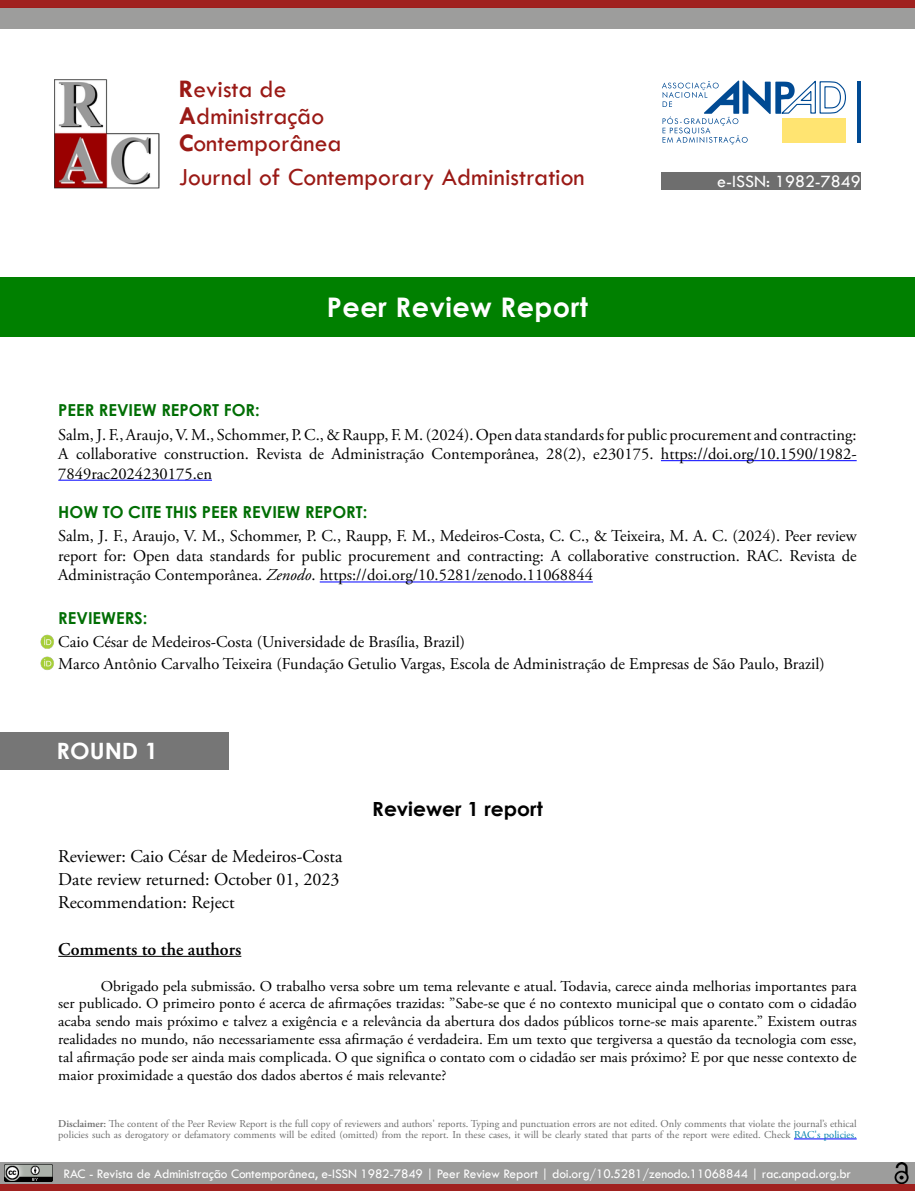
<style>
.page{position:relative;width:915px;height:1191px;background:#fff}
.page>*{position:absolute;margin:0;border:0;box-sizing:border-box;transform-origin:0 0}
.t1{font:700 27px "Century Gothic";letter-spacing:.02em;color:#fff}
.t2{font:25.5px/27px "Tw Cen";color:#9a1915}
.t3{font:700 22.5px "Century Gothic";color:#fff;scale:1.04 1}
.t4{font:700 19.5px "Century Gothic";color:#000;scale:1.04 1}
.t5{font:18px/23.1px "Adobe Garamond Pro";color:#000}
.t6{font:600 18px "Adobe Garamond Pro";color:#000}
.t7{font:18px "Tw Cen";color:#fff}
.t8{font:16.5px/19.5px "Adobe Garamond Pro";color:#000;text-align:justify}
.t9{font:700 16.5px "Century Gothic";color:#006e04}
.t10{font:15px/18px "Adobe Garamond Pro";color:#000;text-align:justify;scale:1.04 1}
.t11{font:13.5px "Tw Cen";letter-spacing:-.01em;color:#fff}
.t12{font:10.5px/10.5px "Adobe Garamond Pro";color:#6e6e6e}
.s1{font-weight:700}
.s2{font-style:italic}
.s3{font-weight:600}
.s4{color:#0080ad}
</style>
<div class="page">
<hr style="left:660px;top:460px;width:196px;height:1px;background:#00f">
<hr style="left:58px;top:480px;width:154px;height:1px;background:#00f">
<hr style="left:319px;top:581px;width:273px;height:1px;background:#00f">
<img style="left:54px;top:80px;width:105px;height:109px">
<svg style="left:857px;top:81px;width:3px;height:61px"></svg>
<svg style="left:662px;top:80px;width:184px;height:64px"></svg>
<div style="left:661px;top:172px;width:199px;height:17px;background:#6e6e6e"></div>
<div style="left:0;top:1162px;width:914px;height:21px;background:#9d9d9c"></div>
<div style="left:0;top:1183px;width:914px;height:8px;background:#a0211f"></div>
<img style="left:5px;top:1164px;width:47px;height:17px">
<div style="left:0;top:8px;width:914px;height:21px;background:#9d9d9c"></div>
<div style="left:0;top:0;width:914px;height:7px;background:#a0211f"></div>
<hr style="left:58px;top:956px;width:183px;height:1px;background:#000">
<img style="left:894px;top:1162px;width:14px;height:21px">
<div style="left:0;top:277px;width:914px;height:60px;background:#008000"></div>
<div style="left:0;top:732px;width:228px;height:37px;background:#767676"></div>
<hr style="left:793px;top:1138px;width:63px;height:1px;background:#00f">
<img style="left:40px;top:634px;width:14px;height:14px">
<img style="left:40px;top:656px;width:14px;height:14px">
<h2 class="t2" style="left:179px;top:75px;width:164px"><span class="s1">R</span>evista de<br><span class="s1">A</span>dministração<br><span class="s1">C</span>ontemporânea</h2>
<h2 class="t2" style="left:179px;top:164px;width:407px">Journal of Contemporary Administration</h2>
<p class="t7" style="left:717px;top:170px;width:145px">e-ISSN: 1982-7849</p>
<h1 class="t1" style="left:327px;top:287px;width:262px">Peer Review Report</h1>
<p class="t9" style="left:58px;top:397px;width:203px">PEER REVIEW REPORT FOR:</p>
<p class="t8" style="left:58px;top:425px;width:799px">Salm, J. F., Araujo, V. M., Schommer, P. C., &amp; Raupp, F. M. (2024). Open data standards for public procurement and contracting:<br>A collaborative construction. Revista de Administração Contemporânea, 28(2), e230175. https://doi.org/10.1590/1982- 7849rac2024230175.en</p>
<p class="t9" style="left:58px;top:499px;width:310px">HOW TO CITE THIS PEER REVIEW REPORT:</p>
<p class="t8" style="left:58px;top:527px;width:799px">Salm, J. F., Araujo, V. M., Schommer, P. C., Raupp, F. M., Medeiros-Costa, C. C., &amp; Teixeira, M. A. C. (2024). Peer review report for: Open data standards for public procurement and contracting: A collaborative construction. RAC. Revista de Administração Contemporânea. <span class="s2">Zenodo</span>. https://doi.org/10.5281/zenodo.11068844</p>
<p class="t9" style="left:58px;top:605px;width:91px">REVIEWERS:</p>
<p class="t8" style="left:58px;top:632px;width:767px;line-height:21.6px">Caio César de Medeiros-Costa (Universidade de Brasília, Brazil)<br>Marco Antônio Carvalho Teixeira (Fundação Getulio Vargas, Escola de Administração de Empresas de São Paulo, Brazil)</p>
<h3 class="t3" style="left:57px;top:734px;width:99px">ROUND 1</h3>
<p class="t4" style="left:372px;top:794px;width:165px">Reviewer 1 report</p>
<p class="t5" style="left:58px;top:845px;width:285px">Reviewer: Caio César de Medeiros-Costa<br>Date review returned: October 01, 2023<br>Recommendation: Reject</p>
<p class="t6" style="left:58px;top:938px;width:184px">Comments to the authors</p>
<p class="t10" style="left:58px;top:977px;width:769px;text-indent:43px">Obrigado pela submissão. O trabalho versa sobre um tema relevante e atual. Todavia, carece ainda melhorias importantes para ser publicado. O primeiro ponto é acerca de afirmações trazidas: ”Sabe-se que é no contexto municipal que o contato com o cidadão acaba sendo mais próximo e talvez a exigência e a relevância da abertura dos dados públicos torne-se mais aparente.” Existem outras realidades no mundo, não necessariamente essa afirmação é verdadeira. Em um texto que tergiversa a questão da tecnologia com esse, tal afirmação pode ser ainda mais complicada. O que significa o contato com o cidadão ser mais próximo? E por que nesse contexto de maior proximidade a questão dos dados abertos é mais relevante?</p>
<p class="t12" style="left:58px;top:1119px;width:799px"><span class="s3">Disclaimer:</span> The content of the Peer Review Report is the full copy of reviewers and authors' reports. Typing and punctuation errors are not edited. Only comments that violate the journal’s ethical policies such as derogatory or defamatory comments will be edited (omitted) from the report. In these cases, it will be clearly stated that parts of the report were edited. Check <span class="s4">RAC's policies.</span></p>
<p class="t11" style="left:64px;top:1165px;width:788px">RAC - Revista de Administração Contemporânea, e-ISSN 1982-7849 | Peer Review Report | doi.org/10.5281/zenodo.11068844 | rac.anpad.org.br</p>
</div>
